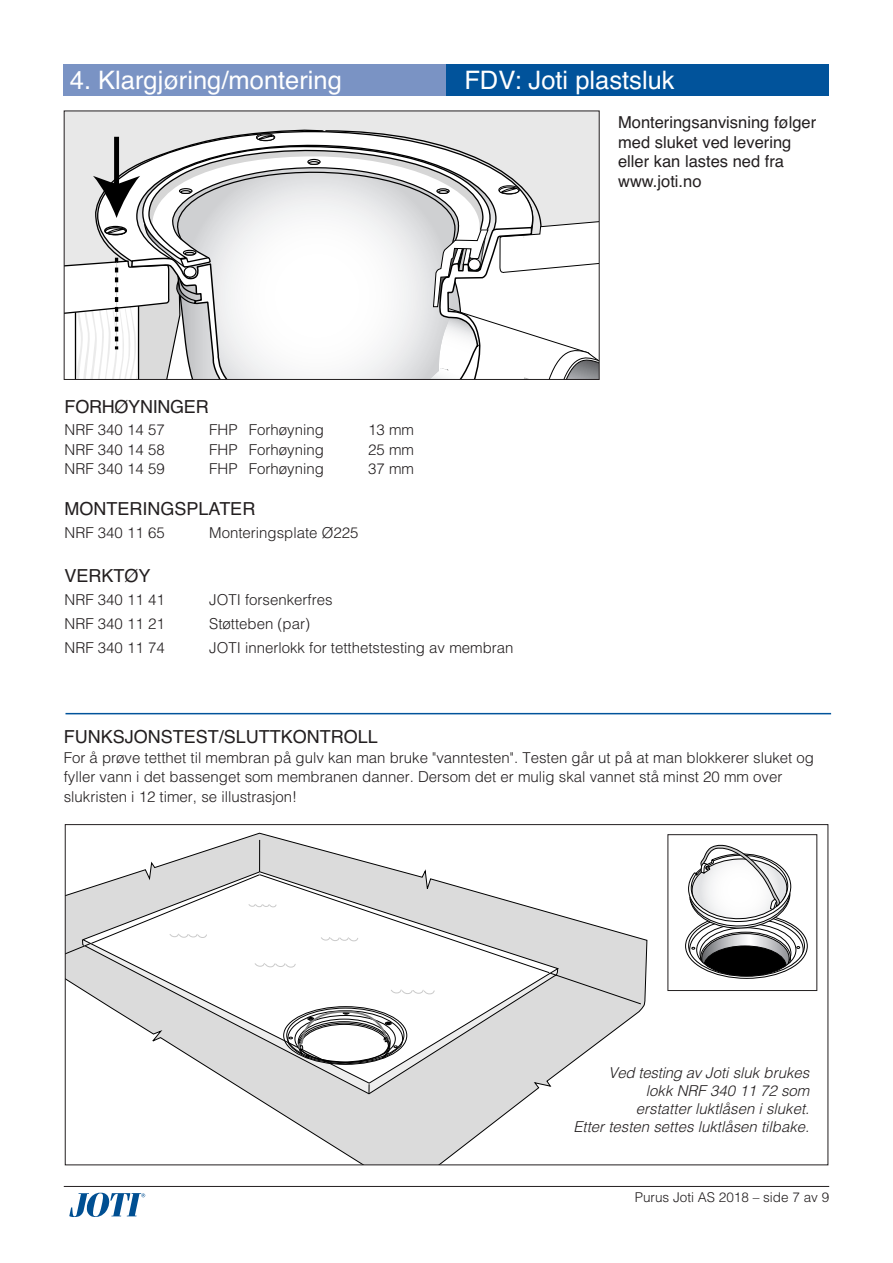
<style>
.page{position:relative;width:893px;height:1263px;background:#fff}
.page>*{position:absolute;margin:0;border:0;box-sizing:border-box;transform-origin:0 0}
.t1{font:25.5px "Helvetica";color:#fff}
.t2{font:18px "Helvetica";color:#231f20}
.t3{font:16.5px/19.8px "Helvetica";color:#231f20}
.t4{font:300 15px/19.5px "Helvetica";color:#231f20}
.t5{font:italic 300 15px/18px "Helvetica";color:#231f20;text-align:right}
.t6{font:300 13.5px "Helvetica";color:#231f20}
</style>
<div class="page">
<hr style="left:64px;top:1186px;width:765px;height:1px;background:#231f20">
<svg style="left:69px;top:1192px;width:76px;height:25px"></svg>
<div style="left:63px;top:64px;width:383px;height:32px;background:#7a93c4"></div>
<div style="left:446px;top:64px;width:383px;height:32px;background:#01539b"></div>
<div style="left:66px;top:113px;width:532px;height:22px;background:#e8e8e8"></div>
<svg style="left:96px;top:129px;width:437px;height:6px;background:#ccc"></svg>
<div style="left:257px;top:134px;width:18px;height:7px;background:#2a2a2a;border-radius:50%"></div>
<div style="left:256px;top:134px;width:19px;height:7px;border:1px solid #000;border-radius:50%"></div>
<svg style="left:66px;top:135px;width:532px;height:243px"></svg>
<div style="left:64px;top:111px;width:536px;height:269px;border:1px solid #231f20"></div>
<svg style="left:140px;top:832px;width:507px;height:331px"></svg>
<hr style="left:259px;top:840px;width:1px;height:34px;background:#000">
<svg style="left:67px;top:873px;width:575px;height:132px"></svg>
<svg style="left:140px;top:1084px;width:418px;height:10px"></svg>
<svg style="left:82px;top:871px;width:477px;height:213px"></svg>
<svg style="left:91px;top:874px;width:459px;height:99px"></svg>
<svg style="left:283px;top:1006px;width:124px;height:59px"></svg>
<svg style="left:170px;top:933px;width:37px;height:5px"></svg>
<svg style="left:321px;top:937px;width:37px;height:4px"></svg>
<svg style="left:249px;top:904px;width:27px;height:3px"></svg>
<svg style="left:255px;top:963px;width:41px;height:4px"></svg>
<svg style="left:391px;top:989px;width:44px;height:5px"></svg>
<svg style="left:685px;top:844px;width:123px;height:135px"></svg>
<div style="left:668px;top:834px;width:149px;height:157px;border:1px solid #231f20"></div>
<hr style="left:65px;top:713px;width:766px;height:1px;background:#01539b">
<h1 class="t1" style="left:70px;top:65px;width:274px">4. Klargjøring/montering</h1>
<h1 class="t1" style="left:464px;top:65px;width:212px">FDV: Joti plastsluk</h1>
<p class="t3" style="left:618px;top:112px;width:200px">Monteringsanvisning følger med sluket ved levering eller kan lastes ned fra www.joti.no</p>
<p class="t2" style="left:65px;top:396px;width:146px">FORHØYNINGER</p>
<p class="t4" style="left:65px;top:419px;width:102px">NRF 340 14 57</p>
<p class="t4" style="left:209px;top:419px;width:116px">FHP Forhøyning</p>
<p class="t4" style="left:368px;top:419px;width:47px">13 mm</p>
<p class="t4" style="left:65px;top:438px;width:102px">NRF 340 14 58</p>
<p class="t4" style="left:209px;top:438px;width:116px">FHP Forhøyning</p>
<p class="t4" style="left:368px;top:438px;width:47px">25 mm</p>
<p class="t4" style="left:65px;top:458px;width:102px">NRF 340 14 59</p>
<p class="t4" style="left:209px;top:458px;width:116px">FHP Forhøyning</p>
<p class="t4" style="left:368px;top:458px;width:47px">37 mm</p>
<p class="t2" style="left:65px;top:498px;width:192px">MONTERINGSPLATER</p>
<p class="t4" style="left:65px;top:522px;width:102px">NRF 340 11 65</p>
<p class="t4" style="left:209px;top:522px;width:151px">Monteringsplate Ø225</p>
<p class="t2" style="left:65px;top:565px;width:88px">VERKTØY</p>
<p class="t4" style="left:65px;top:589px;width:102px">NRF 340 11 41</p>
<p class="t4" style="left:209px;top:589px;width:125px">JOTI forsenkerfres</p>
<p class="t4" style="left:65px;top:613px;width:102px">NRF 340 11 21</p>
<p class="t4" style="left:209px;top:613px;width:102px">Støtteben (par)</p>
<p class="t4" style="left:65px;top:637px;width:102px">NRF 340 11 74</p>
<p class="t4" style="left:209px;top:637px;width:306px">JOTI innerlokk for tetthetstesting av membran</p>
<p class="t2" style="left:64px;top:727px;width:316px">FUNKSJONSTEST/SLUTTKONTROLL</p>
<p class="t4" style="left:64px;top:747px;width:752px">For å prøve tetthet til membran på gulv kan man bruke "vanntesten". Testen går ut på at man blokkerer sluket og fyller vann i det bassenget som membranen danner. Dersom det er mulig skal vannet stå minst 20 mm over slukristen i 12 timer, se illustrasjon!</p>
<p class="t5" style="left:573px;top:1063px;width:237px">Ved testing av Joti sluk brukes<br>lokk NRF 340 11 72 som<br>erstatter luktlåsen i sluket.<br>Etter testen settes luktlåsen tilbake.</p>
<p class="t6" style="left:635px;top:1186px;width:196px">Purus Joti AS 2018 – side 7 av 9</p>
</div>
